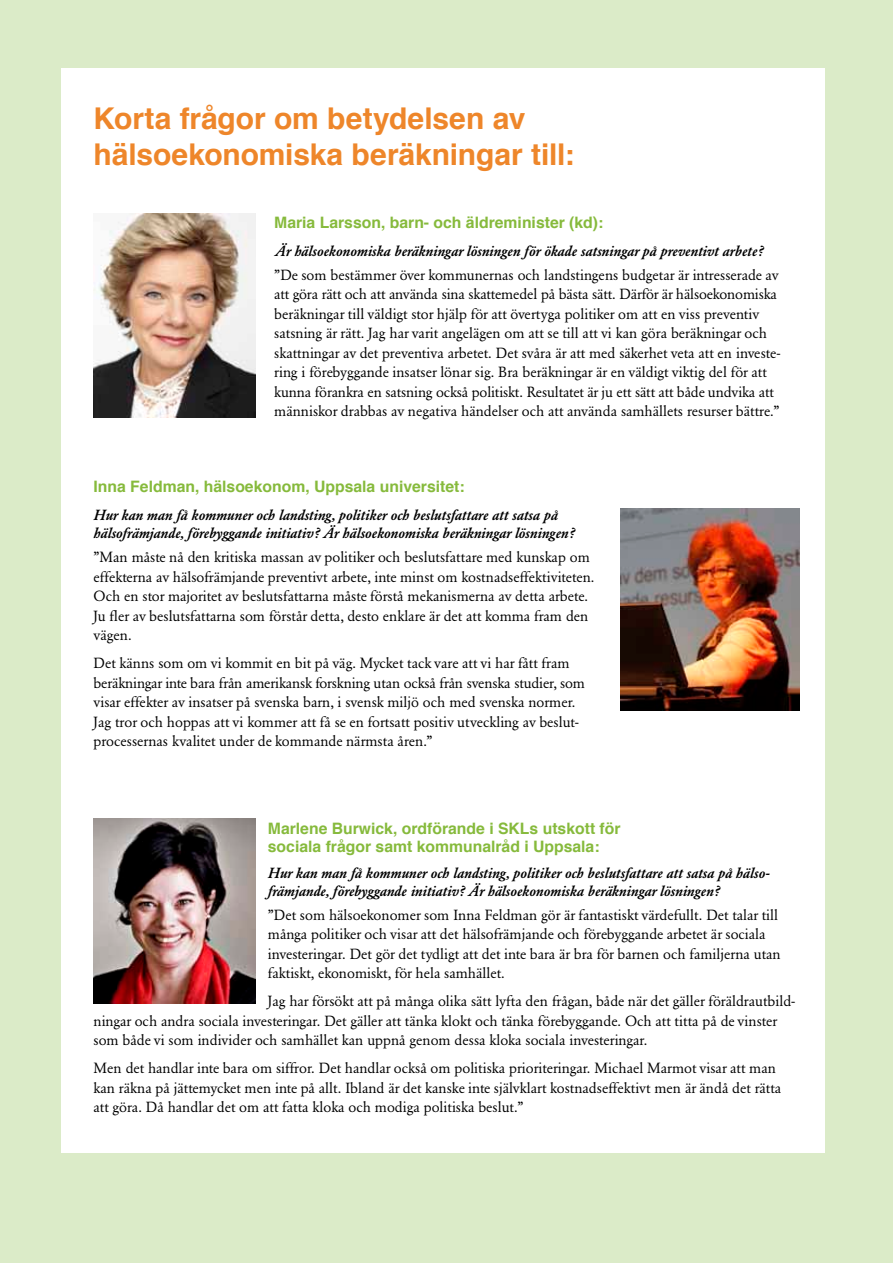
<style>
.page{position:relative;width:893px;height:1263px;background:#dbebc8}
.page>*{position:absolute;margin:0;border:0;box-sizing:border-box;transform-origin:0 0}
.t1{font:700 30px/36px "Helvetica";letter-spacing:-.005em;color:#ee862a}
.t2{font:700 15.75px/18px "Helvetica";color:#86ba3c}
.t3{font:14.55px/19.5px "Garamond Berth BQ";color:#000}
.t4{font:italic 14.55px/18px "Garamond Berth BQ Med";color:#000}
</style>
<div class="page">
<div style="left:62px;top:68px;width:763px;height:1084px;background:#fff"></div>
<img style="left:94px;top:213px;width:161px;height:205px">
<img style="left:621px;top:508px;width:178px;height:202px">
<img style="left:94px;top:819px;width:161px;height:184px">
<h1 class="t1" style="left:94px;top:101px;width:482px">Korta frågor om betydelsen av hälsoekonomiska beräkningar till:</h1>
<p class="t2" style="left:274px;top:213px;width:331px">Maria Larsson, barn- och äldreminister (kd):</p>
<p class="t4" style="left:274px;top:242px;width:490px">Är hälsoekonomiska beräkningar lösningen för ökade satsningar på preventivt arbete?</p>
<p class="t3" style="left:274px;top:265px;width:508px">”De som bestämmer över kommunernas och landstingens budgetar är intresserade av att göra rätt och att använda sina skattemedel på bästa sätt. Därför är hälsoekonomiska beräkningar till väldigt stor hjälp för att övertyga politiker om att en viss preventiv satsning är rätt. Jag har varit angelägen om att se till att vi kan göra beräkningar och skattningar av det preventiva arbetet. Det svåra är att med säkerhet veta att en investe&shy;ring i förebyggande insatser lönar sig. Bra beräkningar är en väldigt viktig del för att kunna förankra en satsning också politiskt. Resultatet är ju ett sätt att både undvika att människor drabbas av negativa händelser och att använda samhällets resurser bättre.”</p>
<p class="t2" style="left:94px;top:478px;width:373px">Inna Feldman, hälsoekonom, Uppsala universitet:</p>
<p class="t4" style="left:94px;top:506px;width:482px">Hur kan man få kommuner och landsting, politiker och beslutsfattare att satsa på hälsofrämjande, förebyggande initiativ? Är hälsoekonomiska beräkningar lösningen?</p>
<p class="t3" style="left:94px;top:547px;width:502px">”Man måste nå den kritiska massan av politiker och beslutsfattare med kunskap om effekterna av hälsofrämjande preventivt arbete, inte minst om kostnadseffektiviteten.<br>Och en stor majoritet av beslutsfattarna måste förstå mekanismerna av detta arbete.<br>Ju fler av beslutsfattarna som förstår detta, desto enklare är det att komma fram den vägen.</p>
<p class="t3" style="left:94px;top:653px;width:493px">Det känns som om vi kommit en bit på väg. Mycket tack vare att vi har fått fram beräkningar inte bara från amerikansk forskning utan också från svenska studier, som visar effekter av insatser på svenska barn, i svensk miljö och med svenska normer.<br>Jag tror och hoppas att vi kommer att få se en fortsatt positiv utveckling av beslut&shy;processernas kvalitet under de kommande närmsta åren.”</p>
<p class="t2" style="left:268px;top:819px;width:354px">Marlene Burwick, ordförande i SKLs utskott för sociala frågor samt kommunalråd i Uppsala:</p>
<p class="t4" style="left:268px;top:864px;width:504px">Hur kan man få kommuner och landsting, politiker och beslutsfattare att satsa på hälso&shy;främjande, förebyggande initiativ? Är hälsoekonomiska beräkningar lösningen?</p>
<p class="t3" style="left:268px;top:905px;width:514px">”Det som hälsoekonomer som Inna Feldman gör är fantastiskt värdefullt. Det talar till många politiker och visar att det hälsofrämjande och förebyggande arbetet är sociala investeringar. Det gör det tydligt att det inte bara är bra för barnen och familjerna utan faktiskt, ekonomiskt, för hela samhället.</p>
<p class="t3" style="left:94px;top:992px;width:703px;text-indent:174px">Jag har försökt att på många olika sätt lyfta den frågan, både när det gäller föräldrautbild&shy;ningar och andra sociala investeringar. Det gäller att tänka klokt och tänka förebyggande. Och att titta på de vinster som både vi som individer och samhället kan uppnå genom dessa kloka sociala investeringar.</p>
<p class="t3" style="left:94px;top:1059px;width:689px">Men det handlar inte bara om siffror. Det handlar också om politiska prioriteringar. Michael Marmot visar att man kan räkna på jättemycket men inte på allt. Ibland är det kanske inte självklart kostnadseffektivt men är ändå det rätta att göra. Då handlar det om att fatta kloka och modiga politiska beslut.”</p>
</div>
